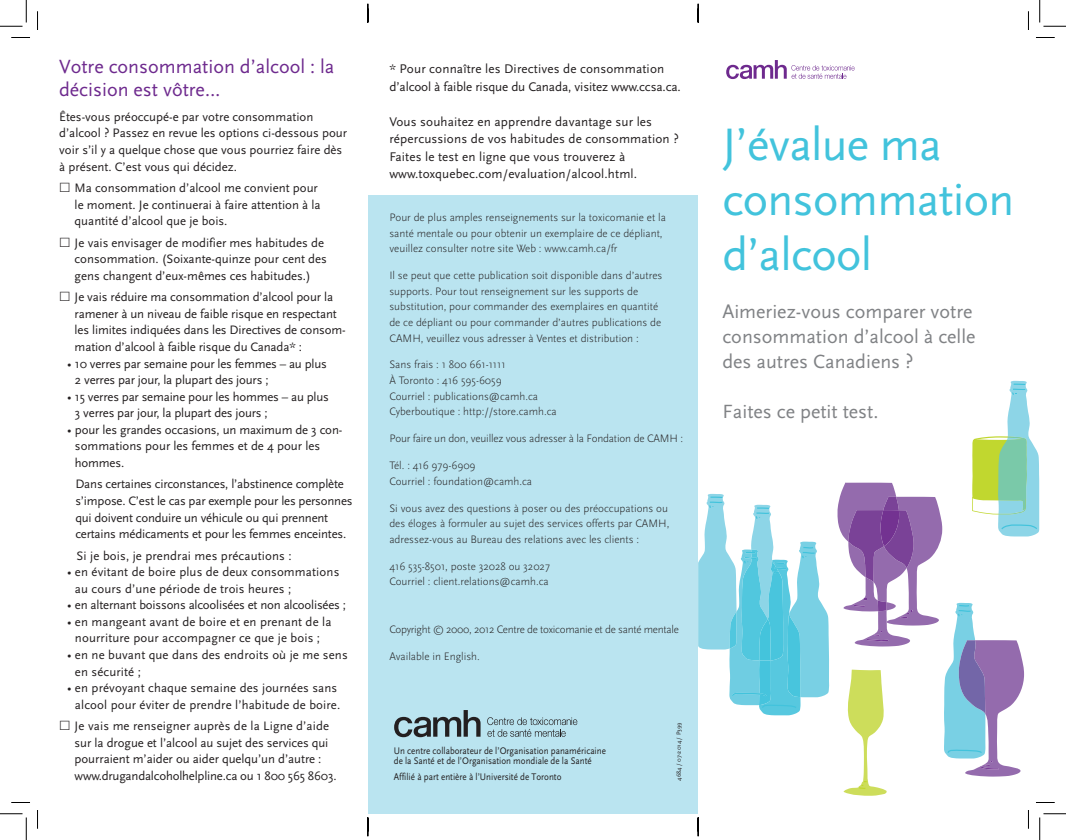
<style>
.page{position:relative;width:1066px;height:840px;background:#fff}
.page>*{position:absolute;margin:0;border:0;box-sizing:border-box;transform-origin:0 0}
.t1{font:47.5px/55px "Scala Sans";letter-spacing:-.015em;color:#42c3dc}
.t2{font:20px/25px "Scala Sans";color:#808285}
.t3{font:20px/22.5px "Scala Sans";color:#6e2a8e}
.t4{font:13.12px/17.5px "Scala Sans";letter-spacing:.01em;color:#231f20}
.t5{font:12.75px/16.6px "Scala Sans";color:#231f20}
.t6{font:300 11.25px/15.6px "Scala Sans";color:#231f20}
.t7{font:300 11.25px "Scala Sans";letter-spacing:-.025em;color:#231f20}
.t8{font:10px/10.2px "Scala Sans";color:#231f20;scale:.9 1}
.t9{font:6.25px "Scala Sans";color:#231f20}
</style>
<div class="page">
<svg style="left:698px;top:494px;width:130px;height:221px"></svg>
<svg style="left:837px;top:381px;width:201px;height:415px"></svg>
<div style="left:368px;top:195px;width:329px;height:619px;background:#bae4f0"></div>
<svg style="left:726px;top:60px;width:128px;height:19px"></svg>
<svg style="left:394px;top:710px;width:86px;height:27px"></svg>
<svg style="left:487px;top:717px;width:90px;height:20px"></svg>
<svg style="left:11px;top:37px;width:19px;height:1px"></svg>
<svg style="left:1036px;top:37px;width:18px;height:1px"></svg>
<svg style="left:11px;top:802px;width:19px;height:1px"></svg>
<svg style="left:1036px;top:802px;width:18px;height:1px"></svg>
<svg style="left:37px;top:11px;width:1px;height:19px"></svg>
<svg style="left:37px;top:810px;width:1px;height:19px"></svg>
<svg style="left:0;top:0;width:27px;height:27px"></svg>
<svg style="left:0;top:814px;width:27px;height:26px"></svg>
<svg style="left:1039px;top:0;width:26px;height:27px"></svg>
<svg style="left:1039px;top:814px;width:26px;height:26px"></svg>
<svg style="left:367px;top:4px;width:1px;height:18px"></svg>
<svg style="left:367px;top:818px;width:1px;height:18px"></svg>
<svg style="left:697px;top:4px;width:1px;height:18px"></svg>
<svg style="left:697px;top:818px;width:1px;height:18px"></svg>
<h2 class="t3" style="left:59px;top:56px;width:277px">Votre consommation d’alcool : la décision est vôtre…</h2>
<p class="t5" style="left:59px;top:109px;width:289px">Êtes-vous préoccupé-e par votre consommation d’alcool ? Passez en revue les options ci-dessous pour voir s’il y a quelque chose que vous pourriez faire dès à présent. C’est vous qui décidez.</p>
<p class="t5" style="left:75px;top:180px;width:247px">Ma consommation d’alcool me convient pour le moment. Je continuerai à faire attention à la quantité d’alcool que je bois.</p>
<p class="t5" style="left:75px;top:234px;width:254px">Je vais envisager de modifier mes habitudes de consommation. (Soixante-quinze pour cent des gens changent d’eux-mêmes ces habitudes.)</p>
<p class="t5" style="left:75px;top:289px;width:272px">Je vais réduire ma consommation d’alcool pour la ramener à un niveau de faible risque en respectant les limites indiquées dans les Directives de consom&shy;mation d’alcool à faible risque du Canada* :</p>
<p class="t5" style="left:75px;top:355px;width:253px;text-indent:-8px">• 10 verres par semaine pour les femmes – au plus<br>2 verres par jour, la plupart des jours ;</p>
<p class="t5" style="left:75px;top:388px;width:255px;text-indent:-8px">• 15 verres par semaine pour les hommes – au plus<br>3 verres par jour, la plupart des jours ;</p>
<p class="t5" style="left:75px;top:422px;width:269px;text-indent:-8px">• pour les grandes occasions, un maximum de 3 con&shy;sommations pour les femmes et de 4 pour les hommes.</p>
<p class="t5" style="left:75px;top:476px;width:278px">Dans certaines circonstances, l’abstinence complète s’impose. C’est le cas par exemple pour les personnes qui doivent conduire un véhicule ou qui prennent certains médicaments et pour les femmes enceintes.</p>
<p class="t5" style="left:77px;top:547px;width:216px">Si je bois, je prendrai mes précautions :</p>
<p class="t5" style="left:75px;top:564px;width:266px;text-indent:-8px">• en évitant de boire plus de deux consommations au cours d’une période de trois heures ;</p>
<p class="t5" style="left:67px;top:597px;width:280px">• en alternant boissons alcoolisées et non alcoolisées ;</p>
<p class="t5" style="left:67px;top:614px;width:266px;text-align:center">• en mangeant avant de boire et en prenant de la nourriture pour accompagner ce que je bois ;</p>
<p class="t5" style="left:75px;top:647px;width:274px;text-indent:-8px">• en ne buvant que dans des endroits où je me sens en sécurité ;</p>
<p class="t5" style="left:67px;top:680px;width:275px;text-align:right">• en prévoyant chaque semaine des journées sans alcool pour éviter de prendre l’habitude de boire.</p>
<p class="t5" style="left:75px;top:718px;width:263px">Je vais me renseigner auprès de la Ligne d’aide sur la drogue et l’alcool au sujet des services qui pourraient m’aider ou aider quelqu’un d’autre : www.drugandalcoholhelpline.ca ou 1 800 565 8603.</p>
<p class="t4" style="left:389px;top:60px;width:293px">* Pour connaître les Directives de consommation d’alcool à faible risque du Canada, visitez www.ccsa.ca.</p>
<p class="t4" style="left:389px;top:113px;width:291px">Vous souhaitez en apprendre davantage sur les répercussions de vos habitudes de consommation ?<br>Faites le test en ligne que vous trouverez à www.toxquebec.com/evaluation/alcool.html.</p>
<p class="t6" style="left:389px;top:210px;width:278px">Pour de plus amples renseignements sur la toxicomanie et la santé mentale ou pour obtenir un exemplaire de ce dépliant, veuillez consulter notre site Web : www.camh.ca/fr</p>
<p class="t6" style="left:389px;top:268px;width:274px">Il se peut que cette publication soit disponible dans d’autres supports. Pour tout renseignement sur les supports de substitution, pour commander des exemplaires en quantité de ce dépliant ou pour commander d’autres publications de CAMH, veuillez vous adresser à Ventes et distribution :</p>
<p class="t6" style="left:389px;top:357px;width:169px">Sans frais : 1 800 661-1111<br>À Toronto : 416 595-6059<br>Courriel : publications@camh.ca<br>Cyberboutique : http://store.camh.ca</p>
<p class="t6" style="left:389px;top:431px;width:295px">Pour faire un don, veuillez vous adresser à la Fondation de CAMH :</p>
<p class="t6" style="left:389px;top:458px;width:144px">Tél. : 416 979-6909<br>Courriel : foundation@camh.ca</p>
<p class="t6" style="left:389px;top:500px;width:281px">Si vous avez des questions à poser ou des préoccupations ou des éloges à formuler au sujet des services offerts par CAMH, adressez-vous au Bureau des relations avec les clients :</p>
<p class="t6" style="left:389px;top:558px;width:162px">416 535-8501, poste 32028 ou 32027<br>Courriel : client.relations@camh.ca</p>
<p class="t7" style="left:389px;top:623px;width:291px">Copyright © 2000, 2012 Centre de toxicomanie et de santé mentale</p>
<p class="t6" style="left:389px;top:648px;width:92px">Available in English.</p>
<p class="t8" style="left:393px;top:746px;width:237px">Un centre collaborateur de l’Organisation panaméricaine de la Santé et de l’Organisation mondiale de la Santé</p>
<p class="t8" style="left:393px;top:772px;width:188px">Affilié à part entière à l’Université de Toronto</p>
<p class="t9" style="left:675px;top:781px;width:59px;rotate:-90deg">4684 / 07-2014 / P399</p>
<h1 class="t1" style="left:722px;top:118px;width:293px">J’évalue ma consommation d’alcool</h1>
<h2 class="t2" style="left:722px;top:299px;width:254px">Aimeriez-vous comparer votre consommation d’alcool à celle des autres Canadiens ?</h2>
<h2 class="t2" style="left:722px;top:399px;width:157px">Faites ce petit test.</h2>
</div>
